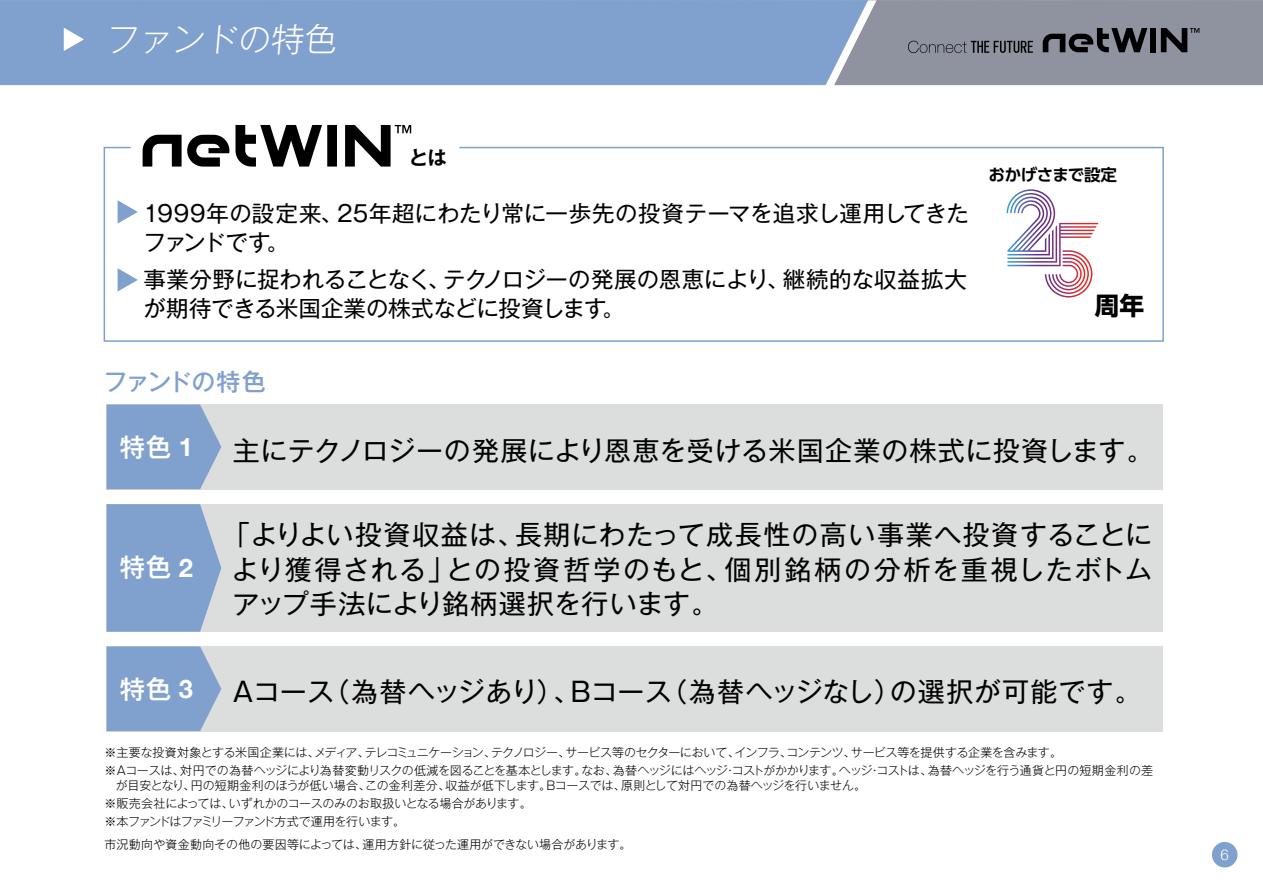
<style>
.page{position:relative;width:1263px;height:893px;background:#fff}
.page>*{position:absolute;margin:0;border:0;box-sizing:border-box;transform-origin:0 0}
.t1{font:300 33px "Gothic MB101 Pro";color:#fff}
.t2{font:27px/34.5px "Gothic MB101 Pro";letter-spacing:.035em;color:#000}
.t3{font:27px "Gothic MB101 Pro";letter-spacing:.085em;color:#000}
.t4{font:27px "Gothic MB101 Pro";letter-spacing:.1em;color:#000}
.t5{font:27px "Gothic MB101 Pro";letter-spacing:-.01em;color:#000}
.t6{font:27px "Gothic MB101 Pro";letter-spacing:-.02em;color:#000}
.t7{font:500 25.5px "Gothic MB101 Pro";color:#fff}
.t8{font:700 24.75px "UD Shin Go Pro";color:#000}
.t9{font:500 24px "Gothic MB101 Pro";letter-spacing:-.045em;color:#80a0cd}
.t10{font:22.5px "Gothic MB101 Pro";letter-spacing:-.005em;color:#000}
.t11{font:22.5px "Gothic MB101 Pro";letter-spacing:-.025em;color:#000}
.t12{font:22.5px/28.5px "Gothic MB101 Pro";letter-spacing:.035em;color:#000}
.t13{font:22.5px "Gothic MB101 Pro";letter-spacing:.03em;color:#000}
.t14{font:700 19.5px "Gothic MB101 Pro De";color:#000}
.t15{font:700 16.5px "UD Shin Go Pro De";letter-spacing:-.02em;color:#000}
.t16{font:300 15px "Helvetica Neue";color:#fff}
.t17{font:300 12px "Gothic MB101 Pro";letter-spacing:-.03em;color:#000}
.t18{font:300 12px/18px "Gothic MB101 Pro";letter-spacing:-.055em;color:#000}
.t19{font:300 12px "Gothic MB101 Pro";letter-spacing:.005em;color:#000}
.t20{font:300 12px "Gothic MB101 Pro";letter-spacing:-.005em;color:#000}
.t21{font:300 12px "Gothic MB101 Pro";letter-spacing:.015em;color:#000}
.t22{font:300 12px "Gothic MB101 Pro";letter-spacing:-.105em;color:#000}
.t23{font:300 12px "Gothic MB101 Pro";letter-spacing:-.085em;color:#000}
.s1{font-family:"Helvetica Neue";font-weight:700}
</style>
<div class="page">
<div style="left:0;top:0;width:834px;height:85px;background:#80a0cd"></div>
<svg style="left:64px;top:28px;width:20px;height:23px"></svg>
<div style="left:107px;top:404px;width:1055px;height:86px;background:#dcdddd"></div>
<div style="left:107px;top:646px;width:1055px;height:85px;background:#dcdddd"></div>
<div style="left:107px;top:504px;width:1055px;height:128px;background:#dcdddd"></div>
<svg style="left:107px;top:404px;width:114px;height:85px;background:#88a5ce"></svg>
<svg style="left:107px;top:504px;width:114px;height:128px;background:#87a5ce"></svg>
<svg style="left:107px;top:646px;width:114px;height:85px;background:#88a5ce"></svg>
<svg style="left:103px;top:146px;width:1061px;height:196px"></svg>
<svg style="left:834px;top:0;width:429px;height:85px;background:#888c99"></svg>
<div style="left:327px;top:125px;width:10px;height:42px;background:#000"></div>
<svg style="left:235px;top:125px;width:87px;height:42px"></svg>
<svg style="left:143px;top:135px;width:86px;height:32px"></svg>
<svg style="left:345px;top:125px;width:66px;height:42px"></svg>
<svg style="left:118px;top:200px;width:20px;height:24px"></svg>
<svg style="left:118px;top:268px;width:20px;height:24px"></svg>
<svg style="left:1006px;top:189px;width:92px;height:107px"></svg>
<div style="left:1212px;top:842px;width:25px;height:25px;background:#80a0cd;border-radius:50%"></div>
<h1 class="t1" style="left:105px;top:12px;width:236px">ファンドの特色</h1>
<h3 class="t14" style="left:409px;top:142px;width:40px">とは</h3>
<h3 class="t12" style="left:267px;top:196px;width:78px;text-indent:-123px">1999年の設定来、。</h3>
<h3 class="t10" style="left:143px;top:224px;width:129px">ファンドです</h3>
<h3 class="t10" style="left:337px;top:195px;width:634px">25年超にわたり常に一歩先の投資テーマを追求し運用してきた</h3>
<h3 class="t10" style="left:143px;top:261px;width:308px">事業分野に捉われることなく、</h3>
<h3 class="t11" style="left:443px;top:261px;width:348px">テクノロジーの発展の恩恵により、</h3>
<h3 class="t10" style="left:143px;top:290px;width:465px">が期待できる米国企業の株式などに投資します</h3>
<h3 class="t10" style="left:602px;top:290px;width:24px">。</h3>
<h3 class="t13" style="left:783px;top:261px;width:186px">継続的な収益拡大</h3>
<h3 class="t9" style="left:104px;top:362px;width:164px">ファンドの特色</h3>
<h3 class="t15" style="left:988px;top:162px;width:130px">おかげさまで設定</h3>
<h3 class="t8" style="left:1095px;top:285px;width:51px">周年</h3>
<h3 class="t7" style="left:120px;top:426px;width:75px">特色<span class="s1">1</span></h3>
<h2 class="t2" style="left:233px;top:429px;width:922px">主にテクノロジーの発展により恩恵を受ける米国企業の株式に投資します。</h2>
<h2 class="t2" style="left:223px;top:514px;width:302px">「よりよい投資収益は、</h2>
<h2 class="t2" style="left:515px;top:514px;width:639px">長期にわたって成長性の高い事業へ投資することに</h2>
<h3 class="t7" style="left:120px;top:546px;width:75px">特色<span class="s1">2</span></h3>
<h2 class="t4" style="left:446px;top:547px;width:288px">との投資哲学のもと、</h2>
<h2 class="t2" style="left:231px;top:548px;width:489px">より獲得される」<br>アップ手法により銘柄選択を行います。</h2>
<h2 class="t3" style="left:725px;top:547px;width:429px">個別銘柄の分析を重視したボトム</h2>
<h3 class="t7" style="left:120px;top:668px;width:75px">特色<span class="s1">3</span></h3>
<h2 class="t2" style="left:233px;top:670px;width:103px">Aコース</h2>
<h2 class="t5" style="left:323px;top:669px;width:259px">（為替ヘッジあり）、</h2>
<h2 class="t2" style="left:571px;top:670px;width:103px">Bコース</h2>
<h2 class="t6" style="left:660px;top:669px;width:242px">（為替ヘッジなし）</h2>
<h2 class="t2" style="left:890px;top:670px;width:254px">の選択が可能です。</h2>
<p class="t17" style="left:565px;top:743px;width:176px">サービス等のセクターにおいて、</p>
<p class="t17" style="left:851px;top:743px;width:213px">サービス等を提供する企業を含みます。</p>
<p class="t17" style="left:491px;top:743px;width:81px">テクノロジー、</p>
<p class="t17" style="left:104px;top:743px;width:217px">※主要な投資対象とする米国企業には、</p>
<p class="t22" style="left:365px;top:743px;width:133px">テレコミュニケーション、</p>
<p class="t17" style="left:314px;top:743px;width:57px">メディア、</p>
<p class="t17" style="left:735px;top:743px;width:58px">インフラ、</p>
<p class="t17" style="left:786px;top:743px;width:71px">コンテンツ、</p>
<p class="t17" style="left:180px;top:761px;width:408px">対円での為替ヘッジにより為替変動リスクの低減を図ることを基本とします。</p>
<p class="t17" style="left:613px;top:761px;width:232px">為替ヘッジにはヘッジコストがかかります。</p>
<p class="t23" style="left:839px;top:761px;width:95px">ヘッジコストは、</p>
<p class="t21" style="left:928px;top:761px;width:227px">為替ヘッジを行う通貨と円の短期金利の差</p>
<p class="t17" style="left:581px;top:761px;width:37px">なお、</p>
<p class="t17" style="left:104px;top:761px;width:82px">※Aコースは、</p>
<p class="t17" style="left:724px;top:761px;width:13px">・</p>
<p class="t17" style="left:869px;top:761px;width:13px">・</p>
<p class="t20" style="left:621px;top:776px;width:246px">原則として対円での為替ヘッジを行いません。</p>
<p class="t19" style="left:191px;top:776px;width:181px">円の短期金利のほうが低い場合、</p>
<p class="t20" style="left:446px;top:776px;width:107px">収益が低下します。</p>
<p class="t17" style="left:365px;top:776px;width:86px">この金利差分、</p>
<p class="t17" style="left:116px;top:776px;width:81px">が目安となり、</p>
<p class="t17" style="left:546px;top:776px;width:81px">Bコースでは、</p>
<p class="t17" style="left:229px;top:794px;width:304px">いずれかのコースのみのお取扱いとなる場合があります。</p>
<p class="t18" style="left:104px;top:793px;width:302px">※販売会社によっては、<br>※本ファンドはファミリーファンド方式で運用を行います。</p>
<p class="t17" style="left:362px;top:834px;width:271px">運用方針に従った運用ができない場合があります。</p>
<p class="t19" style="left:104px;top:834px;width:264px">市況動向や資金動向その他の要因等によっては、</p>
<p class="t16" style="left:1220px;top:842px;width:10px">6</p>
</div>
